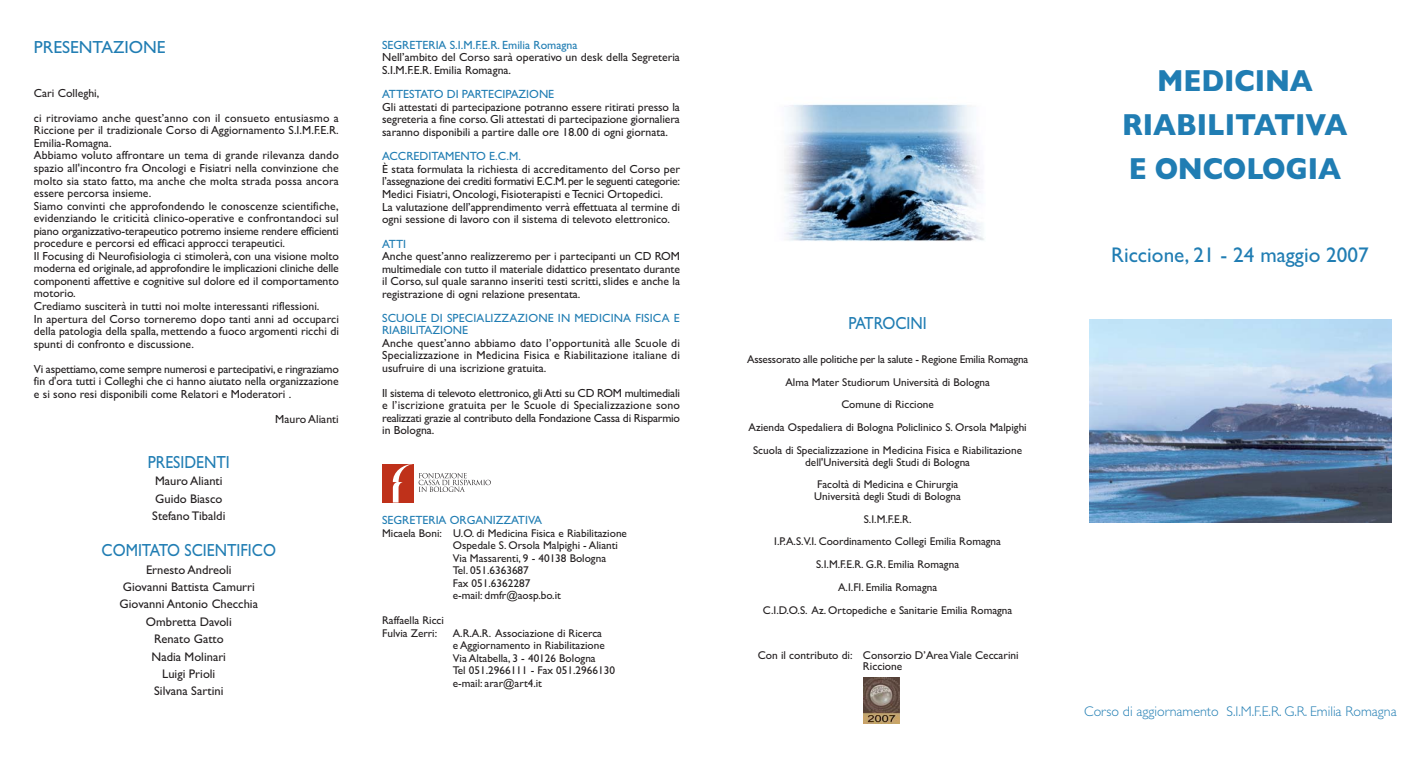
<style>
.page{position:relative;width:1428px;height:766px;background:#fff}
.page>*{position:absolute;margin:0;border:0;box-sizing:border-box;transform-origin:0 0}
.t1{font:700 30.75px/43.8px "Gill Sans";color:#207db3;text-align:center;scale:.9 1}
.t2{font:21.25px "Gill Sans";color:#207db3}
.t3{font:17.5px "Gill Sans";color:#207db3;scale:.9 1}
.t4{font:17.5px "Gill Sans";color:#207db3}
.t5{font:300 14px "Gill Sans";color:#207db3}
.t6{font:12.5px/17.4px "Gill Sans";color:#231f20}
.t7{font:11.88px/11.9px "Gill Sans";color:#207db3}
.t8{font:11.75px/12.5px "Gill Sans";color:#231f20;text-align:justify}
.t9{font:11.38px/11.4px "Gill Sans";color:#231f20}
.t10{font:11.25px/22.8px "Gill Sans";color:#231f20;text-align:center}
</style>
<div class="page">
<img style="left:784px;top:104px;width:200px;height:137px">
<img style="left:864px;top:677px;width:36px;height:46px">
<div style="left:382px;top:463px;width:32px;height:39px;background:#bf311a"></div>
<svg style="left:393px;top:463px;width:98px;height:39px"></svg>
<img style="left:1089px;top:319px;width:302px;height:203px">
<h3 class="t4" style="left:34px;top:41px;width:133px">PRESENTAZIONE</h3>
<p class="t8" style="left:34px;top:81px;width:306px;line-height:25.1px">Cari Colleghi,<br>ci ritroviamo anche quest’anno con il consueto entusiasmo a</p>
<p class="t8" style="left:34px;top:125px;width:307px;text-align:left">Riccione per il tradizionale Corso di Aggiornamento S.I.M.F.E.R.<br>Emilia-Romagna.<br>Abbiamo voluto affrontare un tema di grande rilevanza dando spazio all'incontro fra Oncologi e Fisiatri nella convinzione che molto sia stato fatto, ma anche che molta strada possa ancora essere percorsa insieme.<br>Siamo convinti che approfondendo le conoscenze scientifiche, evidenziando le criticità clinico-operative e confrontandoci sul piano organizzativo-terapeutico potremo insieme rendere efficienti procedure e percorsi ed efficaci approcci terapeutici.<br>Il Focusing di Neurofisiologia ci stimolerà, con una visione molto moderna ed originale, ad approfondire le implicazioni cliniche delle componenti affettive e cognitive sul dolore ed il comportamento motorio.<br>Crediamo susciterà in tutti noi molte interessanti riflessioni.<br>In apertura del Corso torneremo dopo tanti anni ad occuparci della patologia della spalla, mettendo a fuoco argomenti ricchi di spunti di confronto e discussione.</p>
<p class="t8" style="left:34px;top:364px;width:306px">Vi aspettiamo, come sempre numerosi e partecipativi, e ringraziamo fin d'ora tutti i Colleghi che ci hanno aiutato nella organizzazione e si sono resi disponibili come Relatori e Moderatori .</p>
<p class="t8" style="left:275px;top:414px;width:65px">Mauro Alianti</p>
<h3 class="t3" style="left:148px;top:455px;width:93px">PRESIDENTI</h3>
<p class="t6" style="left:152px;top:473px;width:75px">Mauro Alianti<br>Guido Biasco<br>Stefano Tibaldi</p>
<h3 class="t3" style="left:102px;top:544px;width:195px">COMITATO SCIENTIFICO</h3>
<p class="t6" style="left:120px;top:562px;width:140px;text-align:center">Ernesto Andreoli<br>Giovanni Battista Camurri<br>Giovanni Antonio Checchia<br>Ombretta Davoli<br>Renato Gatto<br>Nadia Molinari<br>Luigi Prioli<br>Silvana Sartini</p>
<p class="t7" style="left:382px;top:40px;width:197px">SEGRETERIA S.I.M.F.E.R. Emilia Romagna</p>
<p class="t8" style="left:382px;top:52px;width:299px">Nell’ambito del Corso sarà operativo un desk della Segreteria<br>S.I.M.F.E.R. Emilia Romagna.</p>
<p class="t7" style="left:382px;top:90px;width:174px">ATTESTATO DI PARTECIPAZIONE</p>
<p class="t8" style="left:382px;top:102px;width:299px">Gli attestati di partecipazione potranno essere ritirati presso la segreteria a fine corso. Gli attestati di partecipazione giornaliera saranno disponibili a partire dalle ore 18.00 di ogni giornata.</p>
<p class="t7" style="left:382px;top:152px;width:140px">ACCREDITAMENTO E.C.M.</p>
<p class="t8" style="left:382px;top:164px;width:299px;text-align:left">È stata formulata la richiesta di accreditamento del Corso per l’assegnazione dei crediti formativi E.C.M. per le seguenti categorie:<br>Medici Fisiatri, Oncologi, Fisioterapisti e Tecnici Ortopedici.<br>La valutazione dell’apprendimento verrà effettuata al termine di ogni sessione di lavoro con il sistema di televoto elettronico.</p>
<p class="t7" style="left:382px;top:239px;width:26px">ATTI</p>
<p class="t8" style="left:382px;top:251px;width:299px">Anche quest’anno realizzeremo per i partecipanti un CD ROM multimediale con tutto il materiale didattico presentato durante il Corso, sul quale saranno inseriti testi scritti, slides e anche la registrazione di ogni relazione presentata.</p>
<p class="t7" style="left:382px;top:313px;width:299px">SCUOLE DI SPECIALIZZAZIONE IN MEDICINA FISICA E<br>RIABILITAZIONE</p>
<p class="t8" style="left:382px;top:337px;width:299px">Anche quest’anno abbiamo dato l’opportunità alle Scuole di Specializzazione in Medicina Fisica e Riabilitazione italiane di usufruire di una iscrizione gratuita.</p>
<p class="t8" style="left:382px;top:388px;width:299px">Il sistema di televoto elettronico, gli Atti su CD ROM multimediali e l’iscrizione gratuita per le Scuole di Specializzazione sono realizzati grazie al contributo della Fondazione Cassa di Risparmio in Bologna.</p>
<p class="t7" style="left:382px;top:515px;width:162px">SEGRETERIA ORGANIZZATIVA</p>
<p class="t10" style="left:453px;top:527px;width:176px;line-height:12.5px;text-align:left;text-indent:-71px">Micaela Boni: U.O. di Medicina Fisica e Riabilitazione<br>Ospedale S. Orsola Malpighi - Alianti<br>Via Massarenti, 9 - 40138 Bologna<br>Tel. 051.6363687<br>Fax 051.6362287<br>e-mail: dmfr@aosp.bo.it</p>
<p class="t10" style="left:382px;top:615px;width:63px;line-height:12.5px;text-align:left">Raffaella Ricci<br>Fulvia Zerri:</p>
<p class="t10" style="left:453px;top:627px;width:164px;line-height:12.5px;text-align:left">A.R.A.R. Associazione di Ricerca<br>e Aggiornamento in Riabilitazione<br>Via Altabella, 3 - 40126 Bologna<br>Tel 051.2966111 - Fax 051.2966130 e-mail: arar@art4.it</p>
<h3 class="t3" style="left:849px;top:316px;width:88px">PATROCINI</h3>
<p class="t10" style="left:747px;top:349px;width:283px">Assessorato alle politiche per la salute - Regione Emilia Romagna Alma Mater Studiorum Università di Bologna<br>Comune di Riccione<br>Azienda Ospedaliera di Bologna Policlinico S. Orsola Malpighi Scuola di Specializzazione in Medicina Fisica e Riabilitazione</p>
<p class="t10" style="left:805px;top:451px;width:166px">dell'Università degli Studi di Bologna<br>Facoltà di Medicina e Chirurgia</p>
<p class="t10" style="left:763px;top:485px;width:251px">Università degli Studi di Bologna<br>S.I.M.F.E.R.<br>I.P.A.S.V.I. Coordinamento Collegi Emilia Romagna S.I.M.F.E.R. G.R. Emilia Romagna<br>A.I.FI. Emilia Romagna<br>C.I.D.O.S. Az. Ortopediche e Sanitarie Emilia Romagna</p>
<p class="t9" style="left:863px;top:650px;width:157px;text-indent:-105px">Con il contributo di: Consorzio D’Area Viale Ceccarini<br>Riccione</p>
<h1 class="t1" style="left:1122px;top:62px;width:252px">MEDICINA<br>RIABILITATIVA<br>E ONCOLOGIA</h1>
<h2 class="t2" style="left:1111px;top:248px;width:259px">Riccione, 21 - 24 maggio 2007</h2>
<p class="t5" style="left:1084px;top:706px;width:314px">Corso di aggiornamento S.I.M.F.E.R. G.R. Emilia Romagna</p>
</div>
